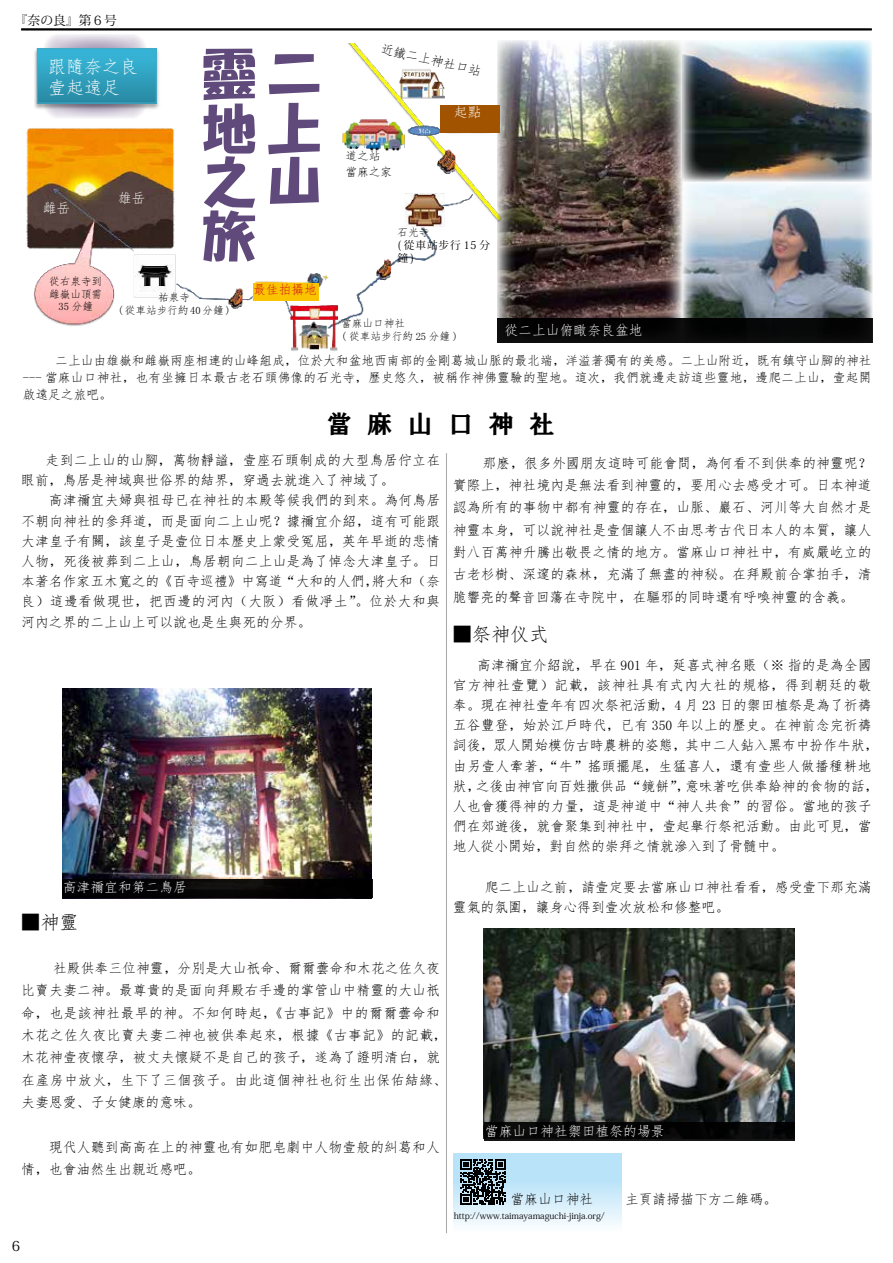
<style>
.page{position:relative;width:893px;height:1263px;background:#fff}
.page>*{position:absolute;margin:0;border:0;box-sizing:border-box;transform-origin:0 0}
.t1{font:54px/54px "HGP Soei Kakupoptai";color:#604a7b;text-align:justify}
.t2{font:25.5px "HGP Soei Presence EB";letter-spacing:.59em;color:#000}
.t3{font:19.2px "Fang Song";color:#000}
.t4{font:18px/21.6px "Fang Song";color:#fff}
.t5{font:13.8px/20.2px "Fang Song";letter-spacing:.01em;color:#000}
.t6{font:13.8px "Fang Song";color:#fff}
.t7{font:13.8px/17px "HGP Soei Kakupoptai";color:#fff}
.t8{font:13.8px "Koz Min Pr 6 N";color:#000}
.t9{font:12.75px/17px "Fang Song";letter-spacing:.015em;color:#000;text-align:justify}
.t10{font:12.75px "Koz Min Pr 6 N";color:#000}
.t11{font:12.75px "Fang Song";color:#d0121b}
.t12{font:11.7px/15.9px "Fang Song";color:#000}
.t13{font:10.65px/12.8px "Fang Song";color:#000;text-align:center}
.t14{font:10.65px/12.8px "Koz Min Pr 6 N";letter-spacing:.085em;color:#000}
.t15{font:8.85px "Koz Min Pr 6 N";color:#000}
.s1{font-family:"Koz Min Pr 6 N"}
.s2{font-family:"HGP Soei Presence EB"}
</style>
<div class="page">
<hr style="left:21px;top:30px;width:851px;height:1px;background:#000">
<hr style="left:21px;top:29px;width:851px;height:1px;background:#000">
<img style="left:498px;top:40px;width:374px;height:278px">
<img style="left:63px;top:688px;width:308px;height:211px">
<svg style="left:46px;top:34px;width:98px;height:10px"></svg>
<div style="left:453px;top:1153px;width:169px;height:79px;background:linear-gradient(to bottom,#a9ddf8,#f5fafe)"></div>
<svg style="left:461px;top:1159px;width:45px;height:46px;background:#414d54"></svg>
<div style="left:62px;top:879px;width:310px;height:19px;background:#000"></div>
<img style="left:484px;top:928px;width:310px;height:194px">
<div style="left:484px;top:1122px;width:310px;height:19px;background:#000"></div>
<img style="left:26px;top:44px;width:477px;height:307px">
<hr style="left:446px;top:453px;width:1px;height:780px;background:#aaabab">
<div style="left:497px;top:318px;width:375px;height:25px;background:#070707"></div>
<div style="left:498px;top:318px;width:374px;height:24px;border:1px solid #000"></div>
<div style="left:498px;top:319px;width:374px;height:23px;border:1px solid #000"></div>
<div style="left:184px;top:42px;width:153px;height:227px;background:#fff"></div>
<img style="left:154px;top:46px;width:7px;height:65px">
<img style="left:32px;top:46px;width:122px;height:69px">
<div style="left:37px;top:49px;width:119px;height:54px;background:linear-gradient(to bottom,#38b9db,#298aa4)"></div>
<div style="left:37px;top:48px;width:120px;height:56px;border:1px solid #46aac5"></div>
<div style="left:253px;top:283px;width:66px;height:18px;background:#fbc400"></div>
<div style="left:440px;top:105px;width:60px;height:28px;background:#a25300"></div>
<p class="t10" style="left:15px;top:13px;width:104px">『奈の良』第６号</p>
<p class="t7" style="left:75px;top:47px;width:62px;text-indent:-11px">ハイキング　<br>Ｗｉｔｈ　<br>奈の良</p>
<h3 class="t4" style="left:48px;top:55px;width:92px">跟隨奈之良壹起遠足</h3>
<p class="t6" style="left:43px;top:201px;width:29px">雌岳</p>
<p class="t6" style="left:118px;top:192px;width:29px">雄岳</p>
<h1 class="t1" style="left:202px;top:47px;width:119px">靈二地上之山旅</h1>
<p class="t13" style="left:49px;top:275px;width:55px">從右泉寺到雌嶽山頂需<br>35 分鐘</p>
<p class="t13" style="left:118px;top:291px;width:114px">祐泉寺<br>(從車站步行約 40分鐘 )</p>
<p class="t11" style="left:253px;top:283px;width:65px">最佳拍攝地</p>
<p class="t9" style="left:383px;top:40px;width:104px;rotate:13deg">近鐵二上神社口站</p>
<p class="t12" style="left:345px;top:148px;width:48px">道之站當麻之家</p>
<p class="t6" style="left:454px;top:105px;width:29px">起點</p>
<p class="t13" style="left:398px;top:226px;width:33px">石光寺</p>
<p class="t14" style="left:398px;top:239px;width:94px">( 從車站步行 15 分鐘)</p>
<p class="t13" style="left:341px;top:317px;width:118px;text-align:left">當麻山口神社<br>( 從車站步行約 25 分鐘 )</p>
<p class="t6" style="left:504px;top:324px;width:140px">從二上山俯瞰奈良盆地</p>
<p class="t9" style="left:23px;top:352px;width:850px;text-indent:33px">二上山由雄嶽和雌嶽兩座相連的山峰組成，位於大和盆地西南部的金剛葛城山脈的最北端，洋溢著獨有的美感。二上山附近，既有鎮守山腳的神社--- 當麻山口神社，也有坐擁日本最古老石頭佛像的石光寺，歷史悠久，被稱作神佛靈驗的聖地。這次，我們就邊走訪這些靈地，邊爬二上山，壹起開啟遠足之旅吧。</p>
<h2 class="t2" style="left:326px;top:411px;width:230px">當麻山口神社</h2>
<p class="t5" style="left:453px;top:452px;width:420px;line-height:22.4px;text-align:justify;text-indent:30px">那麽，很多外國朋友這時可能會問，為何看不到供奉的神靈呢？實際上，神社境內是無法看到神靈的，要用心去感受才可。日本神道認為所有的事物中都有神靈的存在，山脈、巖石、河川等大自然才是神靈本身，可以說神社是壹個讓人不由思考古代日本人的本質，讓人對八百萬神升騰出敬畏之情的地方。當麻山口神社中，有威嚴屹立的古老杉樹、深邃的森林，充滿了無盡的神秘。在拜殿前合掌拍手，清脆響亮的聲音回蕩在寺院中，在驅邪的同時還有呼喚神靈的含義。</p>
<p class="t5" style="left:21px;top:450px;width:420px"><span class="s1">　</span> 走到二上山的山腳，萬物靜謐，壹座石頭制成的大型鳥居佇立在眼前，鳥居是神域與世俗界的結界，穿過去就進入了神域了。</p>
<p class="t5" style="left:21px;top:490px;width:420px;text-align:justify;text-indent:28px">高津禰宜夫婦與祖母已在神社的本殿等候我們的到來。為何鳥居不朝向神社的參拜道，而是面向二上山呢？據禰宜介紹，這有可能跟大津皇子有關，該皇子是壹位日本歷史上蒙受冤屈，英年早逝的悲情人物，死後被葬到二上山，鳥居朝向二上山是為了悼念大津皇子。日本著名作家五木寬之的《百寺巡禮》中寫道“大和的人們，將大和（奈良）這邊看做現世，把西邊的河內（大阪）看做凈土”。位於大和與河內之界的二上山上可以說也是生與死的分界。</p>
<h3 class="t3" style="left:453px;top:624px;width:97px"><span class="s2">■</span>祭神仪式</h3>
<p class="t5" style="left:453px;top:655px;width:427px"><span class="s1">　</span> 高津禰宜介紹說，早在 901 年，延喜式神名賬（※ 指的是為全國官方神社壹覽）記載，該神社具有式內大社的規格，得到朝廷的敬奉。現在神社壹年有四次祭祀活動，4 月 23 日的禦田植祭是為了祈禱五谷豐登，始於江戶時代，已有 350 年以上的歷史。在神前念完祈禱詞後，眾人開始模仿古時農耕的姿態，其中二人鉆入黑布中扮作牛狀，由另壹人牽著，“牛”搖頭擺尾，生猛喜人，還有壹些人做播種耕地狀，之後由神官向百姓撒供品“鏡餅”，意味著吃供奉給神的食物的話，人也會獲得神的力量，這是神道中“神人共食”的習俗。當地的孩子們在郊遊後，就會聚集到神社中，壹起舉行祭祀活動。由此可見，當地人從小開始，對自然的崇拜之情就滲入到了骨髓中。</p>
<p class="t5" style="left:453px;top:877px;width:420px;text-indent:32px">爬二上山之前，請壹定要去當麻山口神社看看，感受壹下那充滿靈氣的氛圍，讓身心得到壹次放松和修整吧。</p>
<p class="t6" style="left:63px;top:880px;width:126px">高津禰宜和第二鳥居</p>
<h3 class="t3" style="left:21px;top:912px;width:59px"><span class="s2">■</span>神靈</h3>
<p class="t5" style="left:21px;top:957px;width:427px;line-height:22.4px;text-indent:32px">社殿供奉三位神靈，分別是大山祇命、爾爾蕓命和木花之佐久夜比賣夫妻二神。最尊貴的是面向拜殿右手邊的掌管山中精靈的大山祇命，也是該神社最早的神。不知何時起，《古事記》中的爾爾蕓命和木花之佐久夜比賣夫妻二神也被供奉起來，根據《古事記》的記載，木花神壹夜懷孕，被丈夫懷疑不是自己的孩子，遂為了證明清白，就在產房中放火，生下了三個孩子。由此這個神社也衍生出保佑結緣、夫妻恩愛、子女健康的意味。</p>
<p class="t5" style="left:21px;top:1136px;width:420px;line-height:22.4px;text-indent:28px">現代人聽到高高在上的神靈也有如肥皂劇中人物壹般的糾葛和人情，也會油然生出親近感吧。</p>
<p class="t6" style="left:485px;top:1124px;width:181px">當麻山口神社禦田植祭的場景</p>
<p class="t8" style="left:12px;top:1238px;width:10px">6</p>
<p class="t5" style="left:510px;top:1189px;width:84px">當麻山口神社</p>
<p class="t15" style="left:454px;top:1211px;width:153px">http://www.taimayamaguchi-jinja.org/</p>
<p class="t5" style="left:625px;top:1189px;width:154px">主頁請掃描下方二維碼。</p>
</div>
